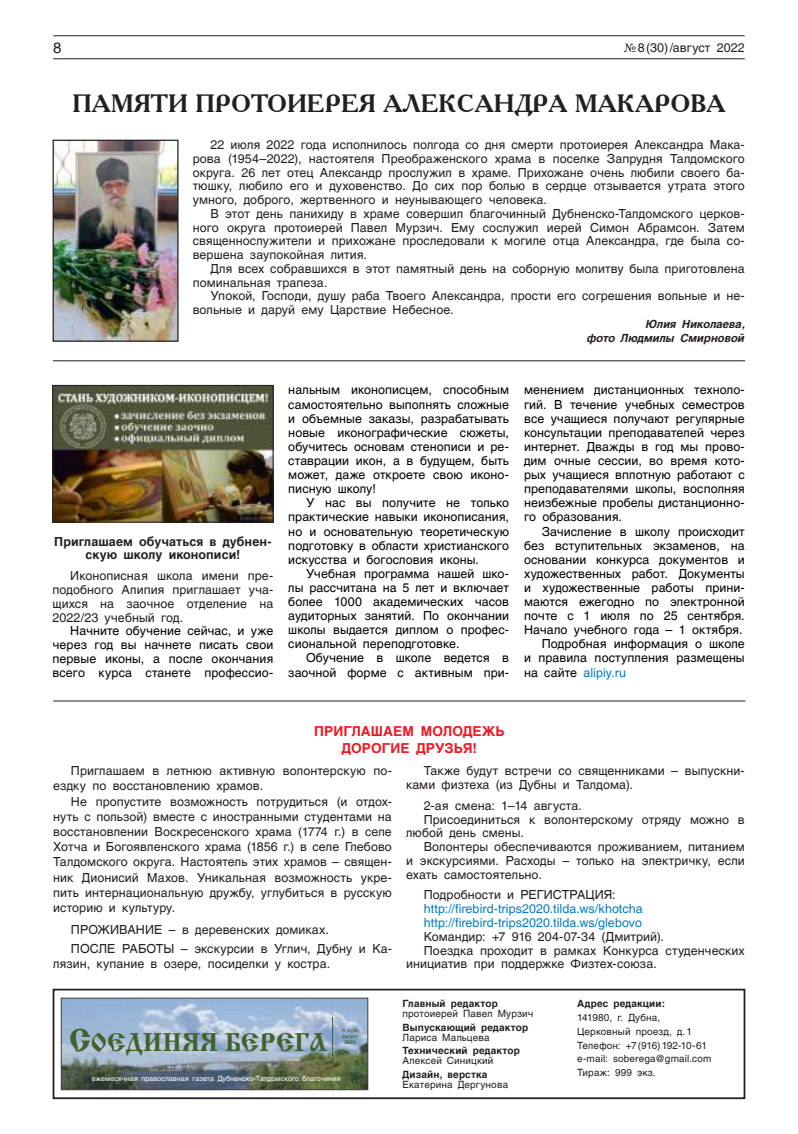
<style>
.page{position:relative;width:798px;height:1134px;background:#fff}
.page>*{position:absolute;margin:0;border:0;box-sizing:border-box;transform-origin:0 0}
.t1{font:26.62px "Cyrillic Old";color:#41622d}
.t2{font:700 25px "Academy ACTT";color:#241f1f}
.t3{font:15px "AG Helvetica Cyr Roman";color:#241f1f}
.t4{font:700 13.75px/17.5px "AG Helvetica Cyr";letter-spacing:.005em;color:#ef1923;text-align:center}
.t5{font:12.5px/13.8px "AG Helvetica Cyr Roman";letter-spacing:.005em;color:#241f1f}
.t6{font:12.5px/14.1px "AG Helvetica Cyr Roman";letter-spacing:.005em;color:#000;text-align:justify}
.t7{font:12.5px/13.8px "AG Helvetica Cyr Roman";letter-spacing:.005em;color:#007cc4}
.t8{font:700 12.5px/13.8px "AG Helvetica Cyr";letter-spacing:.005em;color:#241f1f;text-align:center}
.t9{font:italic 700 11.25px/13.8px "AG Helvetica Cyr";color:#241f1f;text-align:right}
.t10{font:10px/13.8px "AG Helvetica Cyr Roman";letter-spacing:.015em;color:#241f1f}
.t11{font:700 10px "AG Helvetica Cyr";letter-spacing:.015em;color:#241f1f}
.t12{font:7.25px "AG Helvetica Cyr Roman";color:#fff}
.t13{font:700 5px/6px "AG Helvetica Cyr";color:#41622d;text-align:center}
.t14{font:700 5px "Times New Roman";color:#41622d}
.s1{font-family:"Times New Roman"}
.s2{color:#000}
.s3{font-size:33.25px}
</style>
<div class="page">
<hr style="left:53px;top:58px;width:691px;height:1px;background:#241f1f">
<hr style="left:53px;top:35px;width:691px;height:1px;background:#241f1f">
<div style="left:53px;top:989px;width:692px;height:110px;border:2px solid #241f1f"></div>
<img style="left:63px;top:1000px;width:303px;height:88px">
<div style="left:61px;top:998px;width:307px;height:92px;border:1px solid #241f1f"></div>
<hr style="left:332px;top:1017px;width:1px;height:44px;background:#41622d">
<img style="left:55px;top:142px;width:121px;height:198px">
<div style="left:53px;top:140px;width:125px;height:202px;border:1px solid #241f1f"></div>
<hr style="left:53px;top:360px;width:691px;height:1px;background:#241f1f">
<img style="left:55px;top:387px;width:216px;height:133px">
<div style="left:53px;top:385px;width:220px;height:137px;border:1px solid #241f1f"></div>
<hr style="left:53px;top:700px;width:692px;height:1px;background:#241f1f">
<p class="t3" style="left:53px;top:39px;width:10px">8</p>
<p class="t5" style="left:624px;top:41px;width:122px"><span class="s1">№</span> 8(30)/август 2022</p>
<h2 class="t2" style="left:72px;top:87px;width:654px">ПАМЯТИ ПРОТОИЕРЕЯ АЛЕКСАНДРА МАКАРОВА</h2>
<p class="t5" style="left:193px;top:138px;width:553px;text-align:justify;text-indent:18px">22 июля 2022 года исполнилось полгода со дня смерти протоиерея Александра Мака&shy;рова (1954–2022), настоятеля Преображенского храма в поселке Запрудня Талдомского округа. 26 лет отец Александр прослужил в храме. Прихожане очень любили своего ба&shy;тюшку, любило его и духовенство. До сих пор болью в сердце отзывается утрата этого умного, доброго, жертвенного и неунывающего человека.</p>
<p class="t5" style="left:193px;top:207px;width:553px;text-align:justify;text-indent:18px">В этот день панихиду в храме совершил благочинный Дубненско-Талдомского церков&shy;ного округа протоиерей Павел Мурзич. Ему сослужил иерей Симон Абрамсон. Затем священнослужители и прихожане проследовали к могиле отца Александра, где была со&shy;вершена заупокойная лития.</p>
<p class="t5" style="left:193px;top:262px;width:553px;text-indent:18px">Для всех собравшихся в этот памятный день на соборную молитву была приготовлена поминальная трапеза.</p>
<p class="t5" style="left:193px;top:289px;width:553px;text-indent:18px">Упокой, Господи, душу раба Твоего Александра, прости его согрешения вольные и не&shy;вольные и даруй ему Царствие Небесное.</p>
<p class="t9" style="left:586px;top:317px;width:159px">Юлия Николаева,<br>фото Людмилы Смирновой</p>
<p class="t8" style="left:54px;top:534px;width:219px">Приглашаем обучаться в дубнен&shy;скую школу иконописи!</p>
<p class="t5" style="left:53px;top:569px;width:222px;text-align:justify;text-indent:18px">Иконописная школа имени пре&shy;подобного Алипия приглашает уча&shy;щихся на заочное отделение на 2022/23 учебный год.</p>
<p class="t6" style="left:53px;top:624px;width:222px;line-height:13.8px;text-indent:18px">Начните обучение сейчас, и уже через год вы начнете писать свои первые иконы, а после окончания всего курса станете профессио-</p>
<p class="t6" style="left:288px;top:383px;width:222px">нальным иконописцем, способным самостоятельно выполнять сложные и объемные заказы, разрабатывать новые иконографические сюжеты, обучитесь основам стенописи и ре&shy;ставрации икон, а в будущем, быть может, даже откроете свою иконо&shy;писную школу!</p>
<p class="t6" style="left:288px;top:496px;width:222px;text-indent:18px">У нас вы получите не только практические навыки иконописания, но и основательную теоретическую подготовку в области христианского искусства и богословия иконы.</p>
<p class="t6" style="left:288px;top:566px;width:222px;text-indent:18px">Учебная программа нашей шко&shy;лы рассчитана на 5 лет и включает более 1000 академических часов аудиторных занятий. По окончании школы выдается диплом о профес&shy;сиональной переподготовке.</p>
<p class="t6" style="left:288px;top:651px;width:222px;text-align:right">Обучение в школе ведется в заочной форме с активным при-</p>
<p class="t6" style="left:524px;top:383px;width:222px">менением дистанционных техноло&shy;гий. В течение учебных семестров все учащиеся получают регулярные консультации преподавателей через интернет. Дважды в год мы прово&shy;дим очные сессии, во время кото&shy;рых учащиеся вплотную работают с преподавателями школы, восполняя неизбежные пробелы дистанционно&shy;го образования.</p>
<p class="t6" style="left:541px;top:524px;width:204px">Зачисление в школу происходит</p>
<p class="t6" style="left:524px;top:538px;width:222px">без вступительных экзаменов, на</p>
<p class="t6" style="left:524px;top:552px;width:222px">основании конкурса документов и</p>
<p class="t6" style="left:524px;top:566px;width:222px">художественных работ. Документы</p>
<p class="t6" style="left:524px;top:581px;width:222px">и художественные работы прини-</p>
<p class="t6" style="left:524px;top:595px;width:222px">маются ежегодно по электронной</p>
<p class="t6" style="left:524px;top:609px;width:222px">почте с 1 июля по 25 сентября.</p>
<p class="t6" style="left:524px;top:623px;width:220px">Начало учебного года – 1 октября.</p>
<p class="t6" style="left:541px;top:637px;width:204px">Подробная информация о школе</p>
<p class="t6" style="left:524px;top:651px;width:222px">и правила поступления размещены</p>
<p class="t7" style="left:524px;top:665px;width:103px"><span class="s2">на сайте</span> alipiy.ru</p>
<p class="t4" style="left:314px;top:722px;width:192px">ПРИГЛАШАЕМ МОЛОДЕЖЬ<br>ДОРОГИЕ ДРУЗЬЯ!</p>
<p class="t5" style="left:53px;top:763px;width:340px;line-height:15.2px;text-indent:18px">Приглашаем в летнюю активную волонтерскую по&shy;ездку по восстановлению храмов.</p>
<p class="t5" style="left:53px;top:794px;width:340px;line-height:15.2px;text-align:justify;text-indent:18px">Не пропустите возможность потрудиться (и отдох&shy;нуть с пользой) вместе с иностранными студентами на восстановлении Воскресенского храма (1774 г.) в селе Хотча и Богоявленского храма (1856 г.) в селе Глебово Талдомского округа. Настоятель этих храмов – священ&shy;ник Дионисий Махов. Уникальная возможность укре&shy;пить интернациональную дружбу, углубиться в русскую историю и культуру.</p>
<p class="t5" style="left:71px;top:921px;width:322px;line-height:18.8px">ПРОЖИВАНИЕ – в деревенских домиках.<br>ПОСЛЕ РАБОТЫ – экскурсии в Углич, Дубну и Ка-</p>
<p class="t5" style="left:53px;top:957px;width:278px">лязин, купание в озере, посиделки у костра.</p>
<p class="t5" style="left:406px;top:764px;width:340px;text-indent:18px">Также будут встречи со священниками – выпускни&shy;ками физтеха (из Дубны и Талдома).</p>
<p class="t5" style="left:423px;top:799px;width:159px">2-ая смена: 1–14 августа.</p>
<p class="t5" style="left:423px;top:812px;width:322px">Присоединиться к волонтерскому отряду можно в</p>
<p class="t5" style="left:406px;top:826px;width:119px">любой день смены.</p>
<p class="t5" style="left:423px;top:840px;width:322px">Волонтеры обеспечиваются проживанием, питанием</p>
<p class="t5" style="left:406px;top:854px;width:340px">и экскурсиями. Расходы – только на электричку, если</p>
<p class="t5" style="left:406px;top:867px;width:137px">ехать самостоятельно.</p>
<p class="t5" style="left:423px;top:888px;width:193px">Подробности и РЕГИСТРАЦИЯ:</p>
<p class="t7" style="left:423px;top:902px;width:220px">http://firebird-trips2020.tilda.ws/khotcha http://firebird-trips2020.tilda.ws/glebovo</p>
<p class="t5" style="left:423px;top:930px;width:241px">Командир: +7 916 204-07-34 (Дмитрий).</p>
<p class="t5" style="left:423px;top:943px;width:322px">Поездка проходит в рамках Конкурса студенческих</p>
<p class="t5" style="left:406px;top:957px;width:252px">инициатив при поддержке Физтех-союза.</p>
<h1 class="t1" style="left:69px;top:1028px;width:259px"><span class="s3">С</span>ОЕДИНЯЯ БЕРЕГА</h1>
<p class="t14" style="left:341px;top:1027px;width:19px">№ 8 (30)</p>
<p class="t13" style="left:342px;top:1033px;width:17px">август<br>2022</p>
<p class="t12" style="left:92px;top:1075px;width:250px">ежемесячная православная газета Дубненско-Талдомского благочиния</p>
<p class="t11" style="left:402px;top:998px;width:97px">Главный редактор</p>
<p class="t10" style="left:402px;top:1007px;width:132px">протоиерей Павел Мурзич</p>
<p class="t11" style="left:402px;top:1022px;width:127px">Выпускающий редактор</p>
<p class="t10" style="left:402px;top:1030px;width:88px">Лариса Мальцева</p>
<p class="t11" style="left:402px;top:1045px;width:119px">Технический редактор</p>
<p class="t10" style="left:402px;top:1054px;width:92px">Алексей Синицкий</p>
<p class="t11" style="left:402px;top:1069px;width:86px">Дизайн, верстка</p>
<p class="t10" style="left:402px;top:1078px;width:107px">Екатерина Дергунова</p>
<p class="t11" style="left:577px;top:998px;width:89px">Адрес редакции:</p>
<p class="t10" style="left:577px;top:1011px;width:136px">141980, г. Дубна,<br>Церковный проезд, д.1<br>Телефон: +7(916)192-10-61 e-mail: soberega@gmail.com<br>Тираж: 999 экз.</p>
</div>
